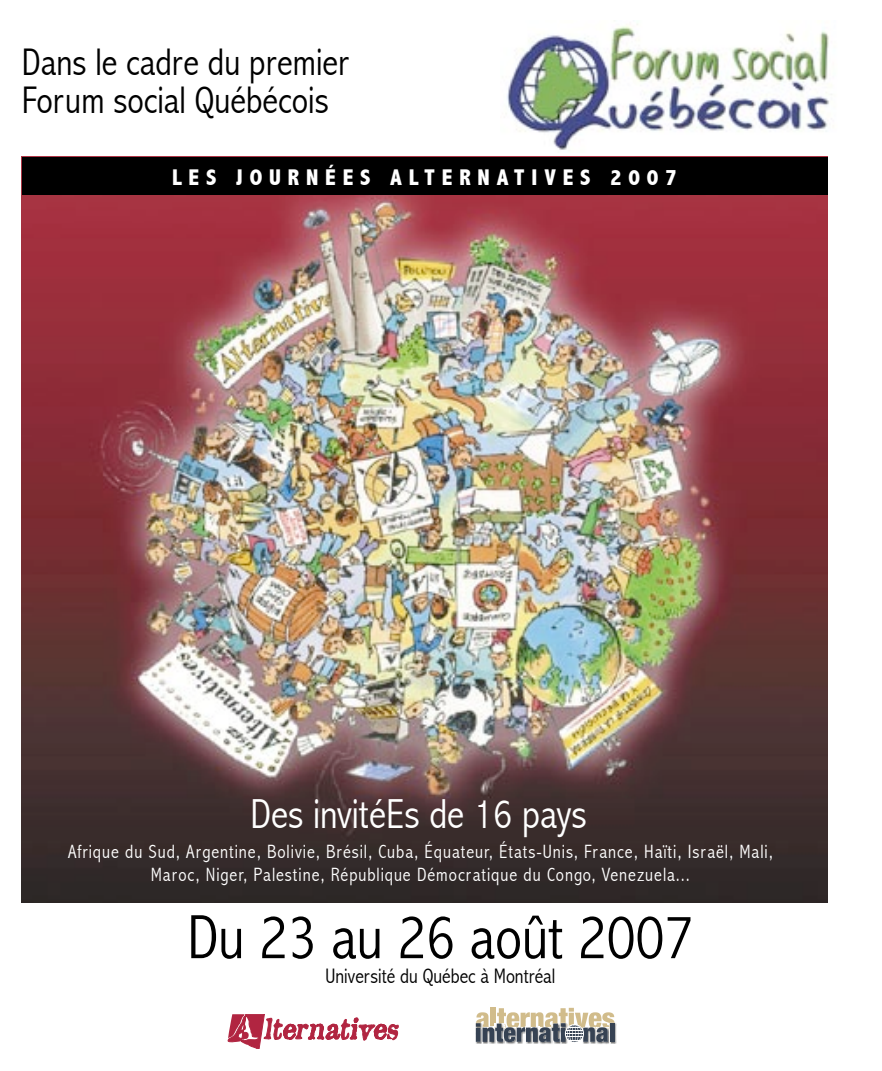
<style>
.page{position:relative;width:882px;height:1071px;background:#fff}
.page>*{position:absolute;margin:0;border:0;box-sizing:border-box;transform-origin:0 0}
.t1{font:300 condensed 63px "Abadi";color:#000}
.t2{font:300 condensed 42px "Abadi";color:#fff}
.t3{font:300 condensed 38.5px/38.5px "Abadi";color:#000}
.t4{font:800 condensed 22.75px "Abadi";letter-spacing:.3em;color:#fff}
.t5{font:300 condensed 21px "Abadi";color:#000}
.t6{font:300 condensed 19.25px/22.8px "Abadi";letter-spacing:.05em;color:#fff;text-align:center}
</style>
<div class="page">
<img style="left:22px;top:195px;width:805px;height:708px">
<img style="left:507px;top:24px;width:325px;height:126px">
<img style="left:475px;top:1023px;width:1px;height:19px">
<img style="left:615px;top:1023px;width:2px;height:21px">
<svg style="left:476px;top:1008px;width:139px;height:36px"></svg>
<svg style="left:228px;top:1014px;width:170px;height:35px"></svg>
<div style="left:22px;top:157px;width:805px;height:38px;background:#000"></div>
<h3 class="t3" style="left:22px;top:44px;width:329px">Dans le cadre du premier<br>Forum social Québécois</h3>
<p class="t4" style="left:172px;top:165px;width:506px">LES JOURNÉES ALTERNATIVES 2007</p>
<h2 class="t2" style="left:251px;top:791px;width:338px">Des invitéEs de 16 pays</h2>
<p class="t6" style="left:68px;top:841px;width:706px">Afrique du Sud, Argentine, Bolivie, Brésil, Cuba, Équateur, États-Unis, France, Haïti, Israël, Mali,<br>Maroc, Niger, Palestine, République Démocratique du Congo, Venezuela...</p>
<h1 class="t1" style="left:187px;top:903px;width:507px">Du 23 au 26 août 2007</h1>
<p class="t5" style="left:326px;top:965px;width:231px">Université du Québec à Montréal</p>
</div>
